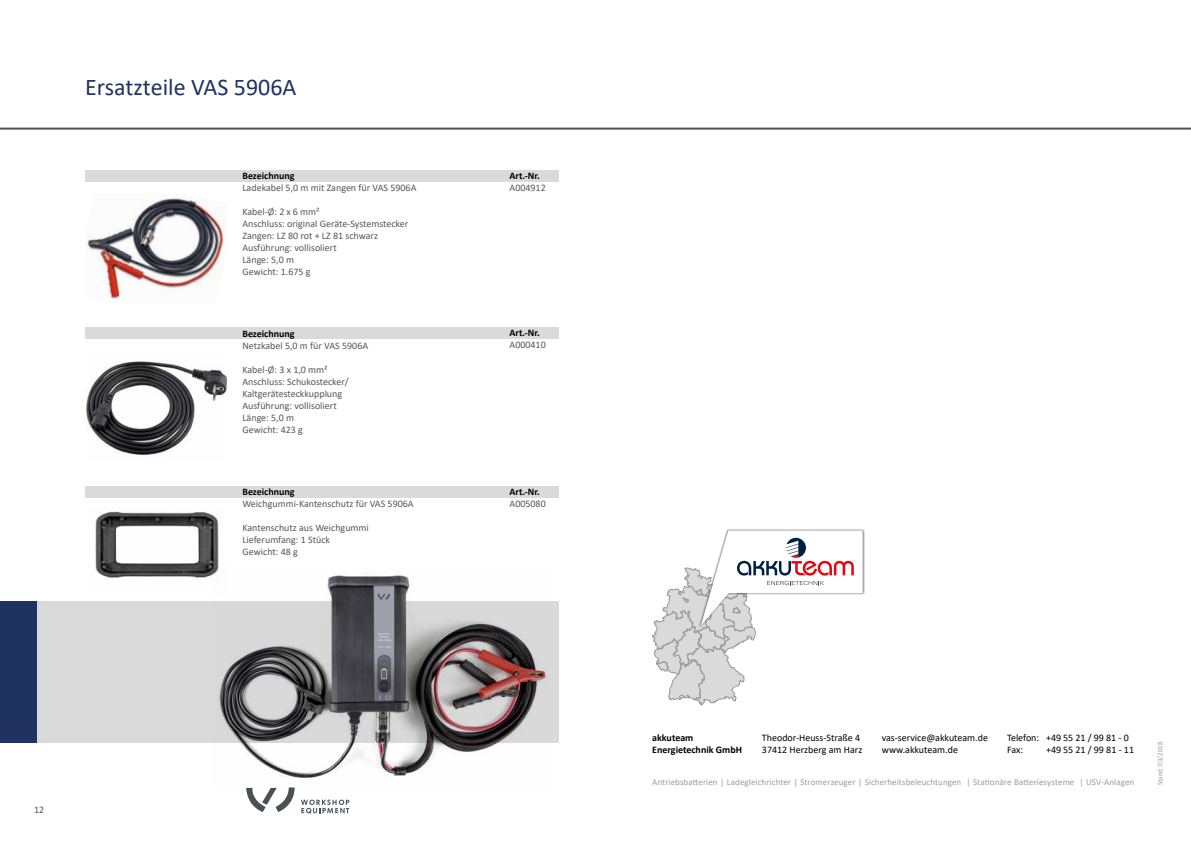
<style>
.page{position:relative;width:1191px;height:842px;background:#fff}
.page>*{position:absolute;margin:0;border:0;box-sizing:border-box;transform-origin:0 0}
.t1{font:24px "Calibri";color:#203260}
.t2{font:10px/12px "Calibri";color:#575756}
.t3{font:10px/12px "Calibri";color:#000}
.t4{font:700 10px/12px "Calibri";color:#000}
.t5{font:9px "Calibri";letter-spacing:.005em;color:#9d9d9c}
.t6{font:7px "Calibri";color:#9d9d9c}
</style>
<div class="page">
<hr style="left:0;top:128px;width:1191px;height:2px;background:#525251">
<svg style="left:301px;top:800px;width:48px;height:14px"></svg>
<svg style="left:246px;top:790px;width:49px;height:22px"></svg>
<div style="left:85px;top:170px;width:473px;height:11px;background:#dadada"></div>
<div style="left:85px;top:327px;width:473px;height:12px;background:#dadada"></div>
<div style="left:85px;top:486px;width:473px;height:11px;background:#dadada"></div>
<img style="left:87px;top:198px;width:137px;height:102px">
<img style="left:86px;top:361px;width:141px;height:95px">
<img style="left:95px;top:511px;width:124px;height:67px">
<div style="left:0;top:601px;width:558px;height:142px;background:#dadada"></div>
<div style="left:0;top:601px;width:37px;height:142px;background:#203260"></div>
<img style="left:211px;top:565px;width:335px;height:225px">
<img style="left:327px;top:585px;width:82px;height:124px">
<svg style="left:347px;top:737px;width:8px;height:10px"></svg>
<img style="left:375px;top:734px;width:15px;height:14px">
<div style="left:698px;top:528px;width:167px;height:100px;background:#000;opacity:.5"></div>
<svg style="left:652px;top:530px;width:210px;height:176px"></svg>
<h1 class="t1" style="left:85px;top:70px;width:213px">Ersatzteile VAS 5906A</h1>
<p class="t4" style="left:242px;top:170px;width:54px">Bezeichnung</p>
<p class="t4" style="left:509px;top:170px;width:32px">Art.-Nr.</p>
<p class="t2" style="left:242px;top:182px;width:175px">Ladekabel 5,0 m mit Zangen für VAS 5906A</p>
<p class="t2" style="left:509px;top:181px;width:38px">A004912</p>
<p class="t2" style="left:242px;top:206px;width:167px">Kabel-Ø: 2 x 6 mm²<br>Anschluss: original Geräte-Systemstecker<br>Zangen: LZ 80 rot + LZ 81 schwarz<br>Ausführung: vollisoliert<br>Länge: 5,0 m<br>Gewicht: 1.675 g</p>
<p class="t4" style="left:242px;top:327px;width:54px">Bezeichnung</p>
<p class="t2" style="left:242px;top:339px;width:127px">Netzkabel 5,0 m für VAS 5906A</p>
<p class="t2" style="left:242px;top:363px;width:108px">Kabel-Ø: 3 x 1,0 mm²<br>Anschluss: Schukostecker/<br>Kaltgerätesteckkupplung<br>Ausführung: vollisoliert<br>Länge: 5,0 m<br>Gewicht: 423 g</p>
<p class="t4" style="left:242px;top:486px;width:54px">Bezeichnung</p>
<p class="t4" style="left:509px;top:327px;width:32px">Art.-Nr.</p>
<p class="t2" style="left:509px;top:339px;width:38px">A000410</p>
<p class="t4" style="left:509px;top:486px;width:32px">Art.-Nr.</p>
<p class="t2" style="left:242px;top:498px;width:173px">Weichgummi-Kantenschutz für VAS 5906A</p>
<p class="t2" style="left:509px;top:497px;width:38px">A005080</p>
<p class="t2" style="left:242px;top:522px;width:128px">Kantenschutz aus Weichgummi<br>Lieferumfang: 1 Stück<br>Gewicht: 48 g</p>
<p class="t2" style="left:34px;top:803px;width:12px">12</p>
<p class="t4" style="left:652px;top:732px;width:91px">akkuteam<br>Energietechnik GmbH</p>
<p class="t3" style="left:762px;top:732px;width:102px">Theodor-Heuss-Straße 4<br>37412 Herzberg am Harz</p>
<p class="t3" style="left:881px;top:732px;width:108px">vas-service@akkuteam.de www.akkuteam.de</p>
<p class="t3" style="left:1007px;top:732px;width:123px">Telefon: +49 55 21 / 99 81 - 0<br>Fax:</p>
<p class="t3" style="left:1046px;top:744px;width:90px">+49 55 21 / 99 81 - 11</p>
<p class="t6" style="left:1155px;top:785px;width:45px;rotate:-90deg">Stand: 03/2018</p>
<p class="t5" style="left:652px;top:776px;width:483px">Antriebsbatterien | Ladegleichrichter | Stromerzeuger | Sicherheitsbeleuchtungen | Stationäre Batteriesysteme | USV-Anlagen</p>
</div>
